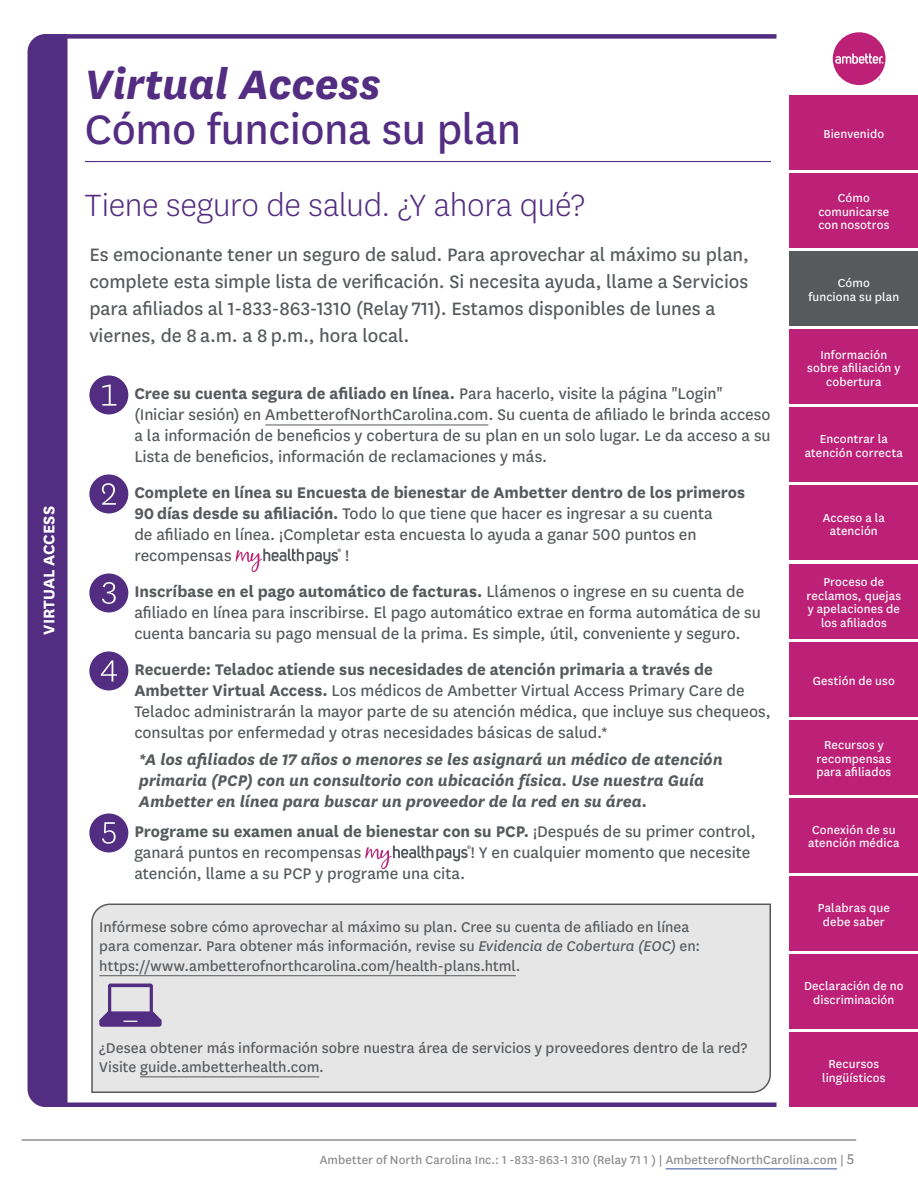
<style>
.page{position:relative;width:918px;height:1188px;background:#fff}
.page>*{position:absolute;margin:0;border:0;box-sizing:border-box;transform-origin:0 0}
.t1{font:48px "Centene Sans";letter-spacing:-.01em;color:#532d81}
.t2{font:italic 700 48px "Centene Sans";color:#532d81}
.t3{font:300 36px "Centene Sans";letter-spacing:-.01em;color:#532d81}
.t4{font:21px/27px "Centene Sans";letter-spacing:-.005em;color:#575a5c}
.t5{font:18px/21px "Centene Sans";letter-spacing:-.005em;color:#575a5c}
.t6{font:italic 700 18px/21px "Centene Sans";letter-spacing:-.005em;color:#575a5c}
.t7{font:700 18px "Centene Sans";color:#fff}
.t8{font:16.5px/19.8px "Centene Sans";color:#575a5c}
.t9{font:13.5px/13.5px "Centene Sans";letter-spacing:.005em;color:#fff;text-align:center}
.t10{font:13.5px "Centene Sans";letter-spacing:.01em;color:#898989}
.s1{color:#fff}
.s2{font-weight:700}
.s3{font-style:italic}
.s4{font-size:16.5px}
</style>
<div class="page">
<hr style="left:22px;top:1140px;width:834px;height:1px;background:#575a5c">
<hr style="left:666px;top:1168px;width:171px;height:1px;background:#384f9a">
<hr style="left:85px;top:161px;width:686px;height:1px;background:#532d81">
<hr style="left:265px;top:425px;width:223px;height:1px;background:#575a5c">
<svg style="left:236px;top:548px;width:105px;height:24px"></svg>
<svg style="left:365px;top:845px;width:106px;height:24px"></svg>
<div style="left:89px;top:375px;width:39px;height:39px;background:#532d81;border-radius:50%"></div>
<svg style="left:102px;top:384px;width:14px;height:22px"></svg>
<div style="left:89px;top:474px;width:39px;height:39px;background:#532d81;border-radius:50%"></div>
<svg style="left:102px;top:483px;width:14px;height:22px"></svg>
<div style="left:89px;top:573px;width:39px;height:39px;background:#532d81;border-radius:50%"></div>
<svg style="left:102px;top:582px;width:14px;height:22px"></svg>
<div style="left:89px;top:651px;width:39px;height:39px;background:#532d81;border-radius:50%"></div>
<svg style="left:101px;top:660px;width:16px;height:22px"></svg>
<div style="left:89px;top:813px;width:39px;height:39px;background:#532d81;border-radius:50%"></div>
<svg style="left:102px;top:822px;width:14px;height:22px"></svg>
<div style="left:28px;top:34px;width:40px;height:1073px;background:#532d81"></div>
<div style="left:46px;top:34px;width:731px;height:5px;background:#532d81"></div>
<div style="left:43px;top:1102px;width:734px;height:5px;background:#532d81"></div>
<div style="left:91px;top:903px;width:680px;height:190px;background:#e6e6e7"></div>
<hr style="left:99px;top:975px;width:417px;height:1px;background:#575a5c">
<hr style="left:140px;top:1076px;width:179px;height:1px;background:#575a5c">
<svg style="left:99px;top:984px;width:63px;height:43px;background:#a797bb"></svg>
<div style="left:790px;top:251px;width:128px;height:75px;background:#575a5c"></div>
<div style="left:833px;top:32px;width:53px;height:53px;background:#bc2177;border-radius:50%"></div>
<svg style="left:835px;top:54px;width:48px;height:10px"></svg>
<div style="left:790px;top:95px;width:128px;height:75px;background:#bc2177"></div>
<div style="left:790px;top:173px;width:128px;height:75px;background:#bc2177"></div>
<div style="left:790px;top:329px;width:128px;height:75px;background:#bc2177"></div>
<div style="left:790px;top:407px;width:128px;height:75px;background:#bc2177"></div>
<div style="left:790px;top:486px;width:128px;height:74px;background:#bc2177"></div>
<div style="left:790px;top:564px;width:128px;height:74px;background:#bc2177"></div>
<div style="left:790px;top:642px;width:128px;height:75px;background:#bc2177"></div>
<div style="left:790px;top:720px;width:128px;height:75px;background:#bc2177"></div>
<div style="left:790px;top:798px;width:128px;height:75px;background:#bc2177"></div>
<div style="left:790px;top:876px;width:128px;height:75px;background:#bc2177"></div>
<div style="left:790px;top:954px;width:128px;height:75px;background:#bc2177"></div>
<div style="left:790px;top:1032px;width:128px;height:75px;background:#bc2177"></div>
<p class="t7" style="left:36px;top:635px;width:130px;rotate:-90deg">VIRTUAL ACCESS</p>
<p class="t2" style="left:85px;top:52px;width:297px">Virtual Access</p>
<h1 class="t1" style="left:85px;top:98px;width:438px">Cómo funciona su plan</h1>
<h2 class="t3" style="left:85px;top:183px;width:502px">Tiene seguro de salud. ¿Y ahora qué?</h2>
<p class="t4" style="left:89px;top:240px;width:661px">Es emocionante tener un seguro de salud. Para aprovechar al máximo su plan, complete esta simple lista de verificación. Si necesita ayuda, llame a Servicios para afiliados al 1-833-863-1310 (Relay 711). Estamos disponibles de lunes a viernes, de 8 a.m. a 8 p.m., hora local.</p>
<p class="t5" style="left:134px;top:383px;width:638px;text-indent:-27px"><span class="s1">1.</span> <span class="s2">Cree su cuenta segura de afiliado en línea.</span> Para hacerlo, visite la página "Login" (Iniciar sesión) en AmbetterofNorthCarolina.com. Su cuenta de afiliado le brinda acceso a la información de beneficios y cobertura de su plan en un solo lugar. Le da acceso a su Lista de beneficios, información de reclamaciones y más.</p>
<p class="t5" style="left:134px;top:482px;width:612px;text-indent:-27px"><span class="s1">2.</span> <span class="s2">Complete en línea su Encuesta de bienestar de Ambetter dentro de los primeros 90 días desde su afiliación.</span> Todo lo que tiene que hacer es ingresar a su cuenta<br>de afiliado en línea. ¡Completar esta encuesta lo ayuda a ganar 500 puntos en recompensas</p>
<p class="t5" style="left:345px;top:545px;width:6px">!</p>
<p class="t5" style="left:134px;top:581px;width:628px;text-indent:-27px"><span class="s1">3.</span> <span class="s2">Inscríbase en el pago automático de facturas.</span> Llámenos o ingrese en su cuenta de afiliado en línea para inscribirse. El pago automático extrae en forma automática de su cuenta bancaria su pago mensual de la prima. Es simple, útil, conveniente y seguro.</p>
<p class="t5" style="left:134px;top:659px;width:638px"><span class="s2">Recuerde: Teladoc atiende sus necesidades de atención primaria a través de Ambetter Virtual Access.</span> Los médicos de Ambetter Virtual Access Primary Care de Teladoc administrarán la mayor parte de su atención médica, que incluye sus chequeos, consultas por enfermedad y otras necesidades básicas de salud.*</p>
<p class="t6" style="left:139px;top:748px;width:585px">*A los afiliados de 17 años o menores se les asignará un médico de atención primaria (PCP) con un consultorio con ubicación física. Use nuestra Guía<br>Ambetter en línea para buscar un proveedor de la red en su área.</p>
<p class="t5" style="left:134px;top:821px;width:623px;text-indent:-27px"><span class="s1">5.</span> <span class="s2">Programe su examen anual de bienestar con su PCP.</span> ¡Después de su primer control, ganará puntos en recompensas</p>
<p class="t5" style="left:471px;top:842px;width:281px">! Y en cualquier momento que necesite</p>
<p class="t5" style="left:134px;top:863px;width:333px">atención, llame a su PCP y programe una cita.</p>
<p class="t8" style="left:99px;top:916px;width:603px">Infórmese sobre cómo aprovechar al máximo su plan. Cree su cuenta de afiliado en línea para comenzar. Para obtener más información, revise su <span class="s3">Evidencia de Cobertura (EOC)</span> en: https://www.ambetterofnorthcarolina.com/health-plans.html.</p>
<p class="t8" style="left:99px;top:1037px;width:650px">¿Desea obtener más información sobre nuestra área de servicios y proveedores dentro de la red?<br>Visite guide.ambetterhealth.com.</p>
<p class="t9" style="left:824px;top:126px;width:62px">Bienvenido</p>
<p class="t9" style="left:818px;top:191px;width:73px">Cómo comunicarse con nosotros</p>
<p class="t9" style="left:808px;top:276px;width:92px">Cómo<br>funciona su plan</p>
<p class="t9" style="left:807px;top:347px;width:95px">Información sobre afiliación y cobertura</p>
<p class="t9" style="left:805px;top:432px;width:100px">Encontrar la atención correcta</p>
<p class="t9" style="left:823px;top:510px;width:64px">Acceso a la atención</p>
<p class="t9" style="left:807px;top:575px;width:96px">Proceso de reclamos, quejas y apelaciones de los afiliados</p>
<p class="t9" style="left:813px;top:673px;width:84px">Gestión de uso</p>
<p class="t9" style="left:816px;top:738px;width:76px">Recursos y recompensas para afiliados</p>
<p class="t9" style="left:808px;top:822px;width:93px;text-align:left">Conexión de su atención médica</p>
<p class="t9" style="left:818px;top:901px;width:74px">Palabras que debe saber</p>
<p class="t9" style="left:804px;top:979px;width:101px">Declaración de no discriminación</p>
<p class="t9" style="left:822px;top:1057px;width:65px">Recursos lingüísticos</p>
<p class="t10" style="left:320px;top:1151px;width:536px">Ambetter of North Carolina Inc.: 1 -833-863-1 310 (Relay 71 1 ) | AmbetterofNorthCarolina.com | <span class="s4">5</span></p>
</div>
